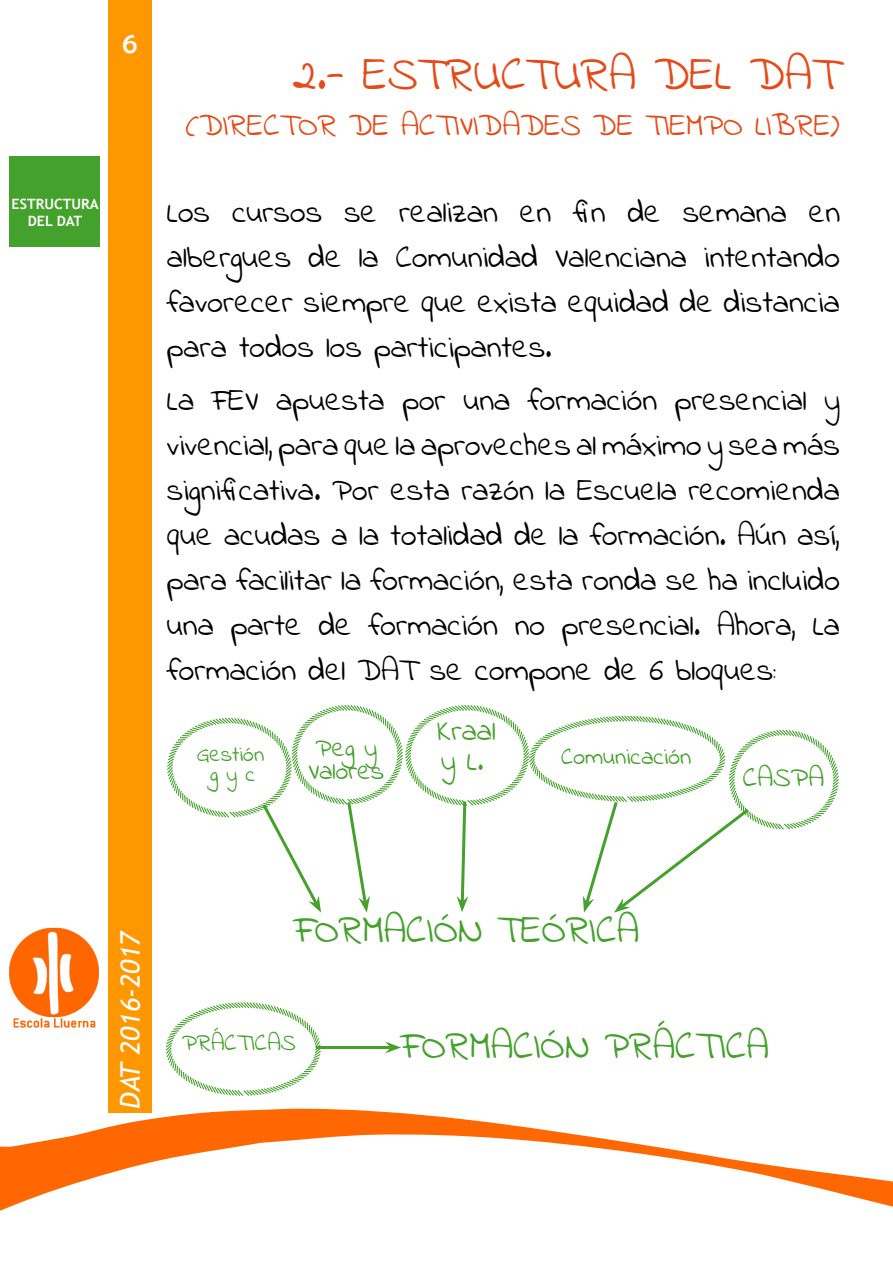
<style>
.page{position:relative;width:893px;height:1263px;background:#fff}
.page>*{position:absolute;margin:0;border:0;box-sizing:border-box;transform-origin:0 0}
.t1{font:36px "Indie Flower";color:#e64a18}
.t2{font:30px "Indie Flower";color:#44a12b}
.t3{font:30px "Berlin Sans FB";color:#fff}
.t4{font:italic 27px "Trebuchet MS";color:#fff}
.t5{font:24px/45px "Indie Flower";color:#000;text-align:justify}
.t6{font:24px "Indie Flower";color:#e64a18}
.t7{font:22.5px/30px "Indie Flower";color:#44a12b}
.t8{font:21px "Indie Flower";color:#44a12b}
.t9{font:19.5px/23.4px "Indie Flower";color:#44a12b;text-align:center}
.t10{font:18px "Indie Flower";color:#44a12b}
.t11{font:16.5px/19.8px "Indie Flower";color:#44a12b;text-align:center}
.t12{font:700 14.25px/17.1px "Trebuchet MS";color:#fff}
</style>
<div class="page">
<div style="left:10px;top:156px;width:90px;height:90px;background:#44a12b"></div>
<svg style="left:0;top:1037px;width:893px;height:174px"></svg>
<div style="left:108px;top:0;width:43px;height:1113px;background:#ff9800"></div>
<img style="left:9px;top:928px;width:90px;height:100px">
<svg style="left:164px;top:1002px;width:158px;height:95px"></svg>
<hr style="left:316px;top:1046px;width:75px;height:3px;background:#44a12b">
<svg style="left:385px;top:1041px;width:16px;height:12px"></svg>
<svg style="left:167px;top:704px;width:672px;height:209px"></svg>
<p class="t3" style="left:122px;top:26px;width:17px">6</p>
<p class="t12" style="left:28px;top:195px;width:71px;text-indent:-16px">ESTRUCTURA<br>DEL</p>
<p class="t12" style="left:57px;top:212px;width:19px">DAT</p>
<h1 class="t1" style="left:293px;top:56px;width:388px">2.- Estructura del</h1>
<h1 class="t1" style="left:749px;top:56px;width:92px">DAT</h1>
<p class="t6" style="left:186px;top:112px;width:184px">(DIRECTOR de</p>
<p class="t6" style="left:401px;top:112px;width:18px">actividades</p>
<p class="t6" style="left:593px;top:112px;width:21px">de</p>
<p class="t6" style="left:645px;top:112px;width:18px">tiempo</p>
<p class="t6" style="left:755px;top:112px;width:86px">libre)</p>
<p class="t5" style="left:167px;top:191px;width:675px">Los cursos se realizan en fin de semana en albergues de la Comunidad Valenciana intentando favorecer siempre que exista equidad de distancia para todos los participantes.</p>
<p class="t5" style="left:167px;top:379px;width:675px">La FEV apuesta por una formación presencial y vivencial, para que la aproveches al máximo y sea más significativa. Por esta razón la Escuela recomienda que acudas a la totalidad de la formación. Aún así, para facilitar la formación, esta ronda se ha incluido una parte de formación no presencial. Ahora, La formación del DAT se compone de 6 bloques:</p>
<p class="t11" style="left:197px;top:745px;width:69px">Gestión g y c</p>
<p class="t9" style="left:308px;top:737px;width:77px">Peg y<br>Valores</p>
<p class="t7" style="left:437px;top:717px;width:60px">Kraal y L.</p>
<p class="t10" style="left:561px;top:747px;width:132px">Comunicación</p>
<p class="t8" style="left:743px;top:766px;width:83px">CASPA</p>
<p class="t4" style="left:114px;top:1109px;width:180px;rotate:-90deg">DAT 2016-2017</p>
<p class="t2" style="left:294px;top:914px;width:346px">FORMACIÓN TEÓRICA</p>
<p class="t10" style="left:182px;top:1033px;width:115px">PRÁCTICAS</p>
<p class="t2" style="left:401px;top:1030px;width:369px">FORMACIÓN PRÁCTICA</p>
</div>
